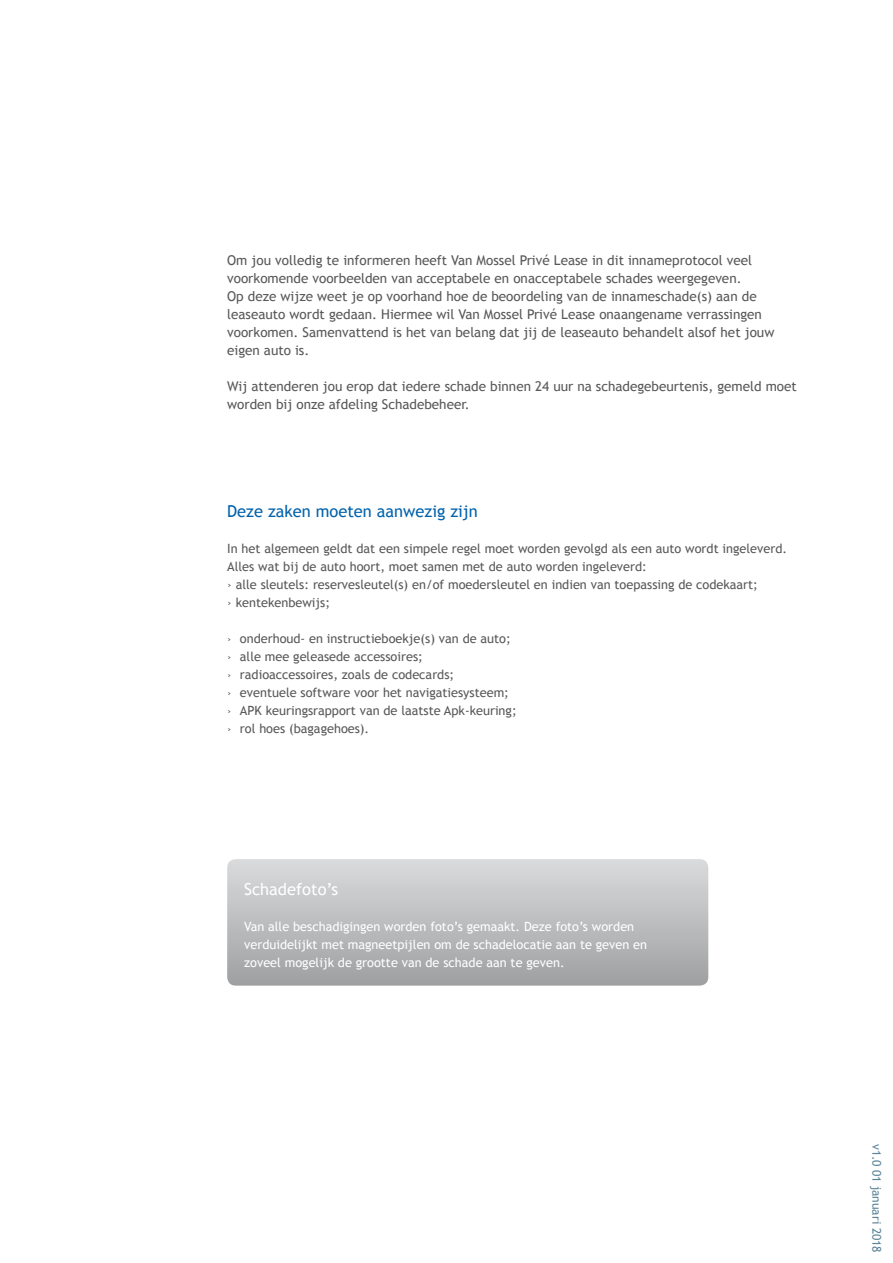
<style>
.page{position:relative;width:893px;height:1263px;background:#fff}
.page>*{position:absolute;margin:0;border:0;box-sizing:border-box;transform-origin:0 0}
.t1{font:16.5px "Trebuchet MS";color:#0062ac}
.t2{font:16.5px "Trebuchet MS";color:#fff}
.t3{font:13.5px/18px "Trebuchet MS";color:#58585a}
.t4{font:12.75px/18px "Trebuchet MS";color:#58585a}
.t5{font:12.75px/18px "Trebuchet MS";color:#fff}
.t6{font:12px "Trebuchet MS";letter-spacing:-.005em;color:#5a8497}
.s1{font-size:12px}
</style>
<div class="page">
<svg style="left:227px;top:859px;width:481px;height:126px;background:#bcbdbe"></svg>
<p class="t3" style="left:227px;top:251px;width:549px">Om jou volledig te informeren heeft Van Mossel Privé Lease in dit innameprotocol veel voorkomende voorbeelden van acceptabele en onacceptabele schades weergegeven.<br>Op deze wijze weet je op voorhand hoe de beoordeling van de innameschade(s) aan de leaseauto wordt gedaan. Hiermee wil Van Mossel Privé Lease onaangename verrassingen voorkomen. Samenvattend is het van belang dat jij de leaseauto behandelt alsof het jouw eigen auto is.</p>
<p class="t3" style="left:227px;top:377px;width:571px">Wij attenderen jou erop dat iedere schade binnen 24 uur na schadegebeurtenis, gemeld moet worden bij onze afdeling Schadebeheer.</p>
<p class="t1" style="left:227px;top:501px;width:252px">Deze zaken moeten aanwezig zijn</p>
<p class="t4" style="left:227px;top:540px;width:561px">In het algemeen geldt dat een simpele regel moet worden gevolgd als een auto wordt ingeleverd.<br>Alles wat bij de auto hoort, moet samen met de auto worden ingeleverd:<br>› alle sleutels: reservesleutel(s) en/of moedersleutel en indien van toepassing de codekaart;<br>› kentekenbewijs;</p>
<p class="t4" style="left:227px;top:630px;width:291px"><span class="s1">›</span> onderhoud- en instructieboekje(s) van de auto; <span class="s1">›</span> alle mee geleasede accessoires;<br><span class="s1">›</span> radioaccessoires, zoals de codecards;<br><span class="s1">›</span> eventuele software voor het navigatiesysteem;<br><span class="s1">›</span> APK keuringsrapport van de laatste Apk-keuring; <span class="s1">›</span> rol hoes (bagagehoes).</p>
<p class="t2" style="left:244px;top:879px;width:95px">Schadefoto’s</p>
<p class="t5" style="left:244px;top:918px;width:404px">Van alle beschadigingen worden foto’s gemaakt. Deze foto’s worden verduidelijkt met magneetpijlen om de schadelocatie aan te geven en zoveel mogelijk de grootte van de schade aan te geven.</p>
<p class="t6" style="left:884px;top:1144px;width:110px;rotate:90deg">v1.0 01 januari 2018</p>
</div>
